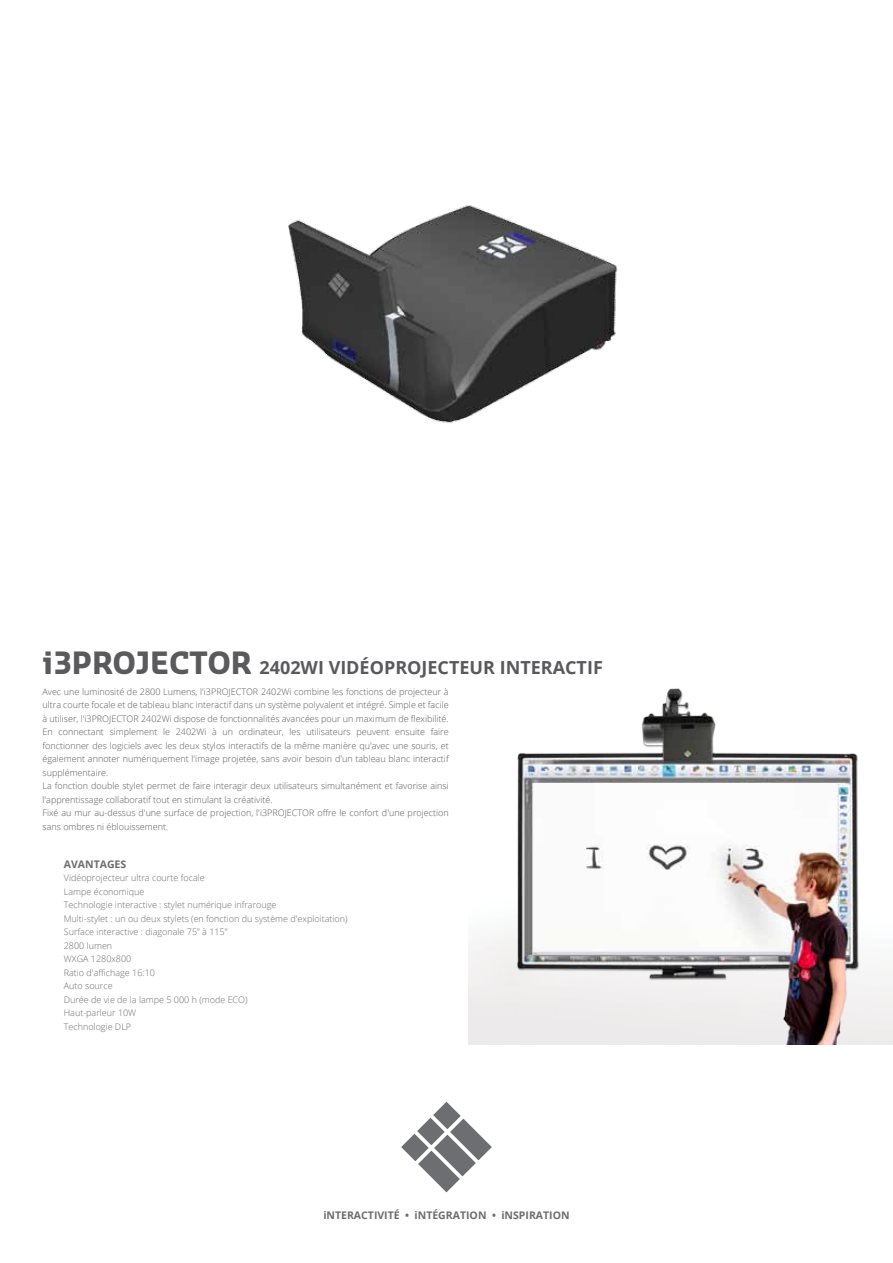
<style>
.page{position:relative;width:893px;height:1263px;background:#fff}
.page>*{position:absolute;margin:0;border:0;box-sizing:border-box;transform-origin:0 0}
.t1{font:700 18px "Open Sans";color:#5a595c}
.t2{font:700 10.5px "Open Sans";color:#6d6c6f}
.t3{font:300 9px/13.5px "Open Sans";color:#5a595c}
.t4{font:300 9px/13.5px "Open Sans";color:#6d6c6f}
.s1{font-family:"Sansa";font-size:30px}
</style>
<div class="page">
<img style="left:288px;top:205px;width:330px;height:218px">
<svg style="left:401px;top:1102px;width:91px;height:90px"></svg>
<img style="left:492px;top:688px;width:399px;height:356px">
<h1 class="t1" style="left:43px;top:655px;width:561px"><span class="s1">i3PROJECTOR</span> 2402WI VIDÉOPROJECTEUR INTERACTIF</h1>
<p class="t3" style="left:43px;top:684px;width:408px">Avec une luminosité de 2800 Lumens, l'i3PROJECTOR 2402Wi combine les fonctions de projecteur à ultra courte focale et de tableau blanc interactif dans un système polyvalent et intégré. Simple et facile à utiliser, l'i3PROJECTOR 2402Wi dispose de fonctionnalités avancées pour un maximum de flexibilité.<br>En connectant simplement le 2402Wi à un ordinateur, les utilisateurs peuvent ensuite faire fonctionner des logiciels avec les deux stylos interactifs de la même manière qu'avec une souris, et également annoter numériquement l'image projetée, sans avoir besoin d'un tableau blanc interactif supplémentaire.<br>La fonction double stylet permet de faire interagir deux utilisateurs simultanément et favorise ainsi l'apprentissage collaboratif tout en stimulant la créativité.<br>Fixé au mur au-dessus d'une surface de projection, l'i3PROJECTOR offre le confort d'une projection sans ombres ni éblouissement.</p>
<p class="t2" style="left:64px;top:857px;width:64px">AVANTAGES</p>
<p class="t4" style="left:64px;top:871px;width:285px">Vidéoprojecteur ultra courte focale<br>Lampe économique<br>Technologie interactive : stylet numérique infrarouge<br>Multi-stylet : un ou deux stylets (en fonction du système d'exploitation)<br>Surface interactive : diagonale 75” à 115”<br>2800 lumen<br>WXGA 1280x800<br>Ratio d'affichage 16:10<br>Auto source<br>Durée de vie de la lampe 5 000 h (mode ECO)<br>Haut-parleur 10W<br>Technologie DLP</p>
<p class="t2" style="left:323px;top:1208px;width:248px">INTERACTIVITÉ • INTÉGRATION • INSPIRATION</p>
</div>
